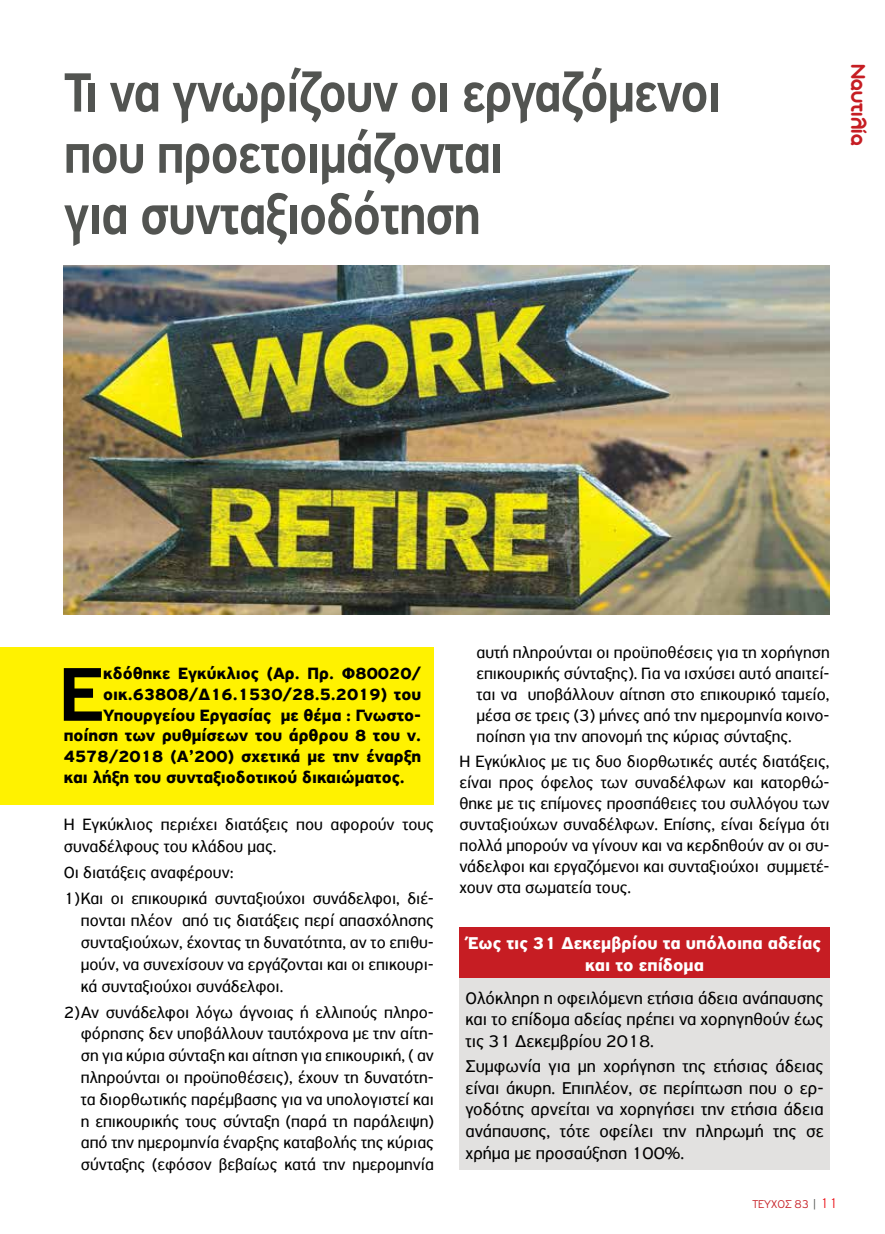
<style>
.page{position:relative;width:885px;height:1234px;background:#fff}
.page>*{position:absolute;margin:0;border:0;box-sizing:border-box;transform-origin:0 0}
.t1{font:500 80.85px "PF Highway Sans Pro";color:#000}
.t2{font:500 58.65px/61.2px "PF Highway Sans Pro";letter-spacing:-.02em;color:#525451;scale:.87 1}
.t3{font:22.05px "Aka Acid GR Soft Ice Cream";letter-spacing:.01em;color:#c61d23;scale:.95 1}
.t4{font:18px/21.6px "PF Highway Sans Pro";color:#000;text-align:justify}
.t5{font:700 18px/21.6px "PF Highway Sans Pro";color:#fff;text-align:center}
.t6{font:17.25px/21.8px "PF Highway Sans Pro";color:#000;text-align:justify}
.t7{font:700 17.25px "PF Highway Sans Pro";color:#000}
.t8{font:300 12px "PF Highway Gothic";color:#c61d23}
.s1{color:#525451}
.s2{font-size:15px;color:#ed1d24}
</style>
<div class="page">
<img style="left:64px;top:266px;width:765px;height:348px">
<div style="left:459px;top:927px;width:370px;height:51px;background:#c61d23"></div>
<div style="left:459px;top:978px;width:370px;height:191px;background:#e2e1e0"></div>
<div style="left:0;top:646px;width:434px;height:158px;background:#fff200"></div>
<h2 class="t2" style="left:64px;top:63px;width:757px">Τι να γνωρίζουν οι εργαζόμενοι που προετοιμάζονται<br>για συνταξιοδότηση</h2>
<p class="t3" style="left:869px;top:64px;width:88px;rotate:90deg">Ναυτιλία</p>
<h1 class="t1" style="left:59px;top:646px;width:46px">Ε</h1>
<p class="t7" style="left:103px;top:663px;width:319px">κδόθηκε Εγκύκλιος (Αρ. Πρ. Φ80020/</p>
<p class="t7" style="left:103px;top:684px;width:319px">οικ.63808/Δ16.1530/28.5.2019) του</p>
<p class="t7" style="left:103px;top:704px;width:319px">Υπουργείου Εργασίας με θέμα : Γνωστο-</p>
<p class="t7" style="left:64px;top:725px;width:359px">ποίηση των ρυθμίσεων του άρθρου 8 του ν.</p>
<p class="t7" style="left:64px;top:746px;width:359px">4578/2018 (Α’200) σχετικά με την έναρξη</p>
<p class="t7" style="left:64px;top:767px;width:342px">και λήξη του συνταξιοδοτικού δικαιώματος.</p>
<p class="t6" style="left:64px;top:813px;width:371px">Η Εγκύκλιος περιέχει διατάξεις που αφορούν τους συναδέλφους του κλάδου μας.</p>
<p class="t6" style="left:64px;top:859px;width:371px;line-height:26.1px">Οι διατάξεις αναφέρουν:<br>1)Και οι επικουρικά συνταξιούχοι συνάδελφοι, διέ-</p>
<p class="t6" style="left:81px;top:909px;width:354px">πονται πλέον από τις διατάξεις περί απασχόλησης συνταξιούχων, έχοντας τη δυνατότητα, αν το επιθυ&shy;μούν, να συνεχίσουν να εργάζονται και οι επικουρι&shy;κά συνταξιούχοι συνάδελφοι.</p>
<p class="t6" style="left:81px;top:1000px;width:354px;text-indent:-17px">2)Αν συνάδελφοι λόγω άγνοιας ή ελλιπούς πληρο&shy;φόρησης δεν υποβάλλουν ταυτόχρονα με την αίτη&shy;ση για κύρια σύνταξη και αίτηση για επικουρική, ( αν πληρούνται οι προϋποθέσεις), έχουν τη δυνατότη&shy;τα διορθωτικής παρέμβασης για να υπολογιστεί και η επικουρικής τους σύνταξη (παρά τη παράλειψη) από την ημερομηνία έναρξης καταβολής της κύριας σύνταξης (εφόσον βεβαίως κατά την ημερομηνία</p>
<p class="t6" style="left:476px;top:641px;width:354px;line-height:20.9px">αυτή πληρούνται οι προϋποθέσεις για τη χορήγηση επικουρικής σύνταξης). Για να ισχύσει αυτό απαιτεί&shy;ται να υποβάλλουν αίτηση στο επικουρικό ταμείο, μέσα σε τρεις (3) μήνες από την ημερομηνία κοινο&shy;ποίηση για την απονομή της κύριας σύνταξης.</p>
<p class="t6" style="left:459px;top:750px;width:371px;line-height:20.9px">Η Εγκύκλιος με τις δυο διορθωτικές αυτές διατάξεις, είναι προς όφελος των συναδέλφων και κατορθώ&shy;θηκε με τις επίμονες προσπάθειες του συλλόγου των συνταξιούχων συναδέλφων. Επίσης, είναι δείγμα ότι πολλά μπορούν να γίνουν και να κερδηθούν αν οι συ&shy;νάδελφοι και εργαζόμενοι και συνταξιούχοι συμμετέ&shy;χουν στα σωματεία τους.</p>
<p class="t5" style="left:468px;top:932px;width:354px">Έως τις 31 Δεκεμβρίου τα υπόλοιπα αδείας και το επίδομα</p>
<p class="t4" style="left:465px;top:986px;width:359px">Ολόκληρη η οφειλόμενη ετήσια άδεια ανάπαυσης και το επίδομα αδείας πρέπει να χορηγηθούν έως τις 31 Δεκεμβρίου 2018.</p>
<p class="t4" style="left:465px;top:1055px;width:359px">Συμφωνία για μη χορήγηση της ετήσιας άδειας είναι άκυρη. Επιπλέον, σε περίπτωση που ο ερ&shy;γοδότης αρνείται να χορηγήσει την ετήσια άδεια ανάπαυσης, τότε οφείλει την πληρωμή της σε χρήμα με προσαύξηση 100%.</p>
<p class="t8" style="left:752px;top:1197px;width:87px">ΤΕΥΧΟΣ 83 <span class="s1">|</span> <span class="s2">11</span></p>
</div>
